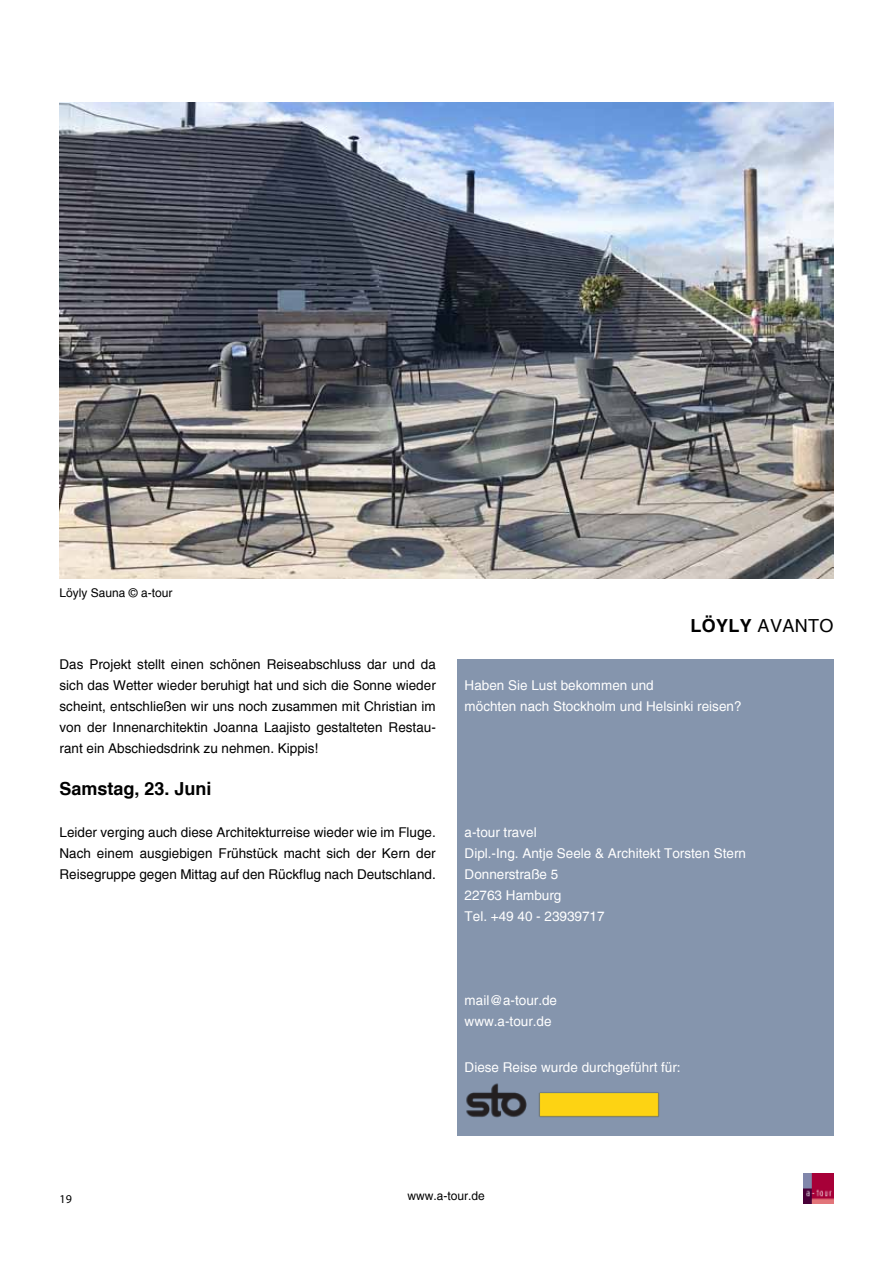
<style>
.page{position:relative;width:893px;height:1263px;background:#fff}
.page>*{position:absolute;margin:0;border:0;box-sizing:border-box;transform-origin:0 0}
.t1{font:700 18px "Helvetica";color:#000}
.t2{font:18px "Helvetica";color:#000}
.t3{font:13.5px/21px "Helvetica";color:#000;text-align:justify}
.t4{font:13.5px/21px "Helvetica";color:#fff}
.t5{font:12px "Helvetica";color:#000}
.t6{font:12px "Myriad Pro";color:#000}
.s1{font-weight:700}
</style>
<div class="page">
<img style="left:804px;top:1174px;width:29px;height:29px">
<div style="left:457px;top:659px;width:376px;height:476px;background:#8595ad"></div>
<img style="left:60px;top:102px;width:773px;height:476px">
<img style="left:466px;top:1083px;width:193px;height:35px">
<p class="t5" style="left:60px;top:586px;width:114px">Löyly Sauna © a-tour</p>
<p class="t3" style="left:60px;top:654px;width:378px">Das Projekt stellt einen schönen Reiseabschluss dar und da sich das Wetter wieder beruhigt hat und sich die Sonne wieder scheint, entschließen wir uns noch zusammen mit Christian im von der Innenarchitektin Joanna Laajisto gestalteten Restau&shy;rant ein Abschiedsdrink zu nehmen. Kippis!</p>
<h1 class="t1" style="left:60px;top:778px;width:154px">Samstag, 23. Juni</h1>
<p class="t3" style="left:60px;top:822px;width:378px">Leider verging auch diese Architekturreise wieder wie im Fluge.<br>Nach einem ausgiebigen Frühstück macht sich der Kern der Reisegruppe gegen Mittag auf den Rückflug nach Deutschland.</p>
<h1 class="t2" style="left:690px;top:615px;width:94px"><span class="s1">Löyly</span> Avanto</h1>
<p class="t4" style="left:465px;top:675px;width:278px">Haben Sie Lust bekommen und<br>möchten nach Stockholm und Helsinki reisen?</p>
<p class="t4" style="left:465px;top:822px;width:283px">a-tour travel<br>Dipl.-Ing. Antje Seele &amp; Architekt Torsten Stern<br>Donnerstraße 5<br>22763 Hamburg<br>Tel. +49 40 - 23939717</p>
<p class="t4" style="left:465px;top:990px;width:94px">mail@a-tour.de www.a-tour.de</p>
<p class="t4" style="left:465px;top:1057px;width:218px">Diese Reise wurde durchgeführt für:</p>
<p class="t6" style="left:60px;top:1191px;width:14px">19</p>
<p class="t5" style="left:407px;top:1189px;width:79px">www.a-tour.de</p>
</div>
